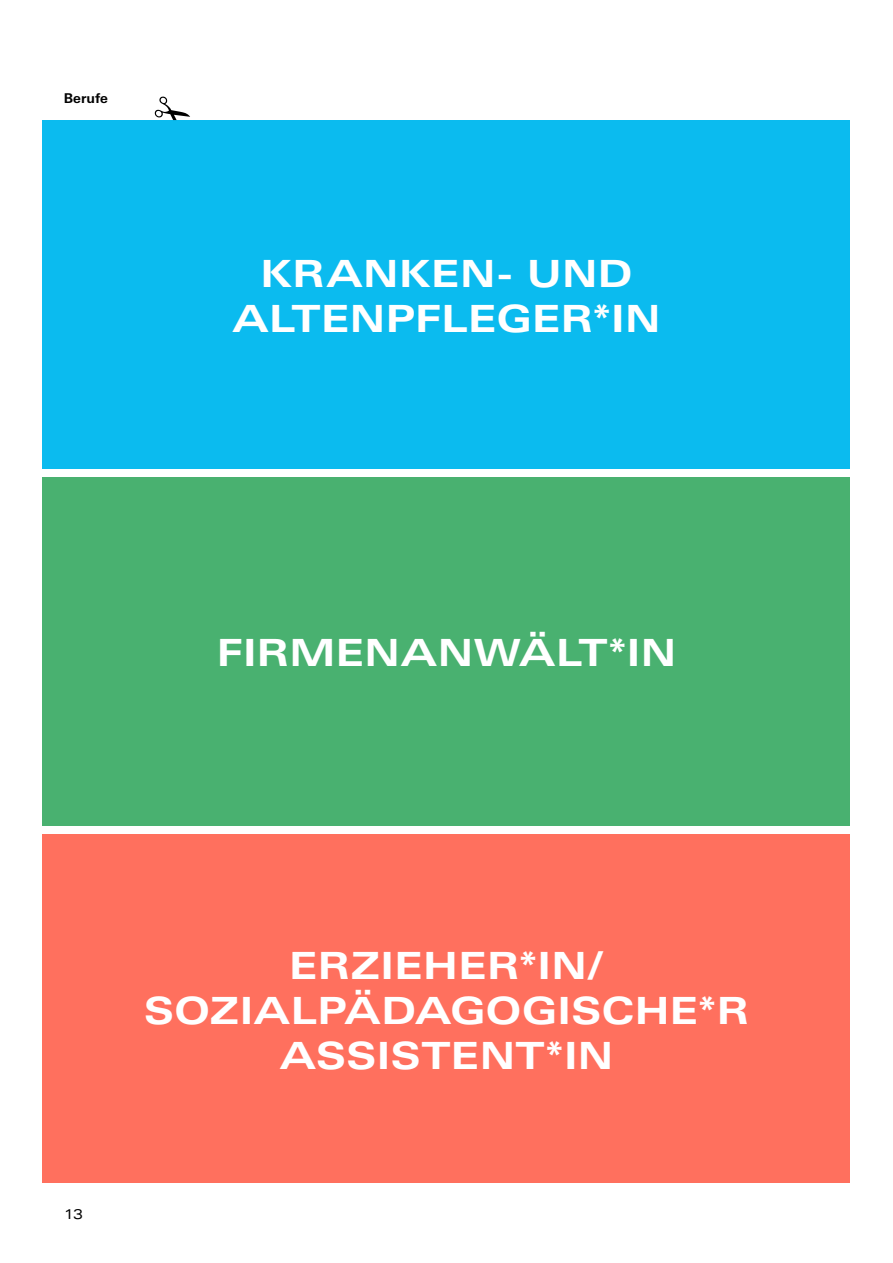
<style>
.page{position:relative;width:893px;height:1263px;background:#fff}
.page>*{position:absolute;margin:0;border:0;box-sizing:border-box;transform-origin:0 0}
.t1{font:700 37.5px/45px "Linotype Univers Extd";letter-spacing:.015em;color:#fff;text-align:center}
.t2{font:700 13.5px "Linotype Univers Basic";letter-spacing:.005em;color:#000}
.t3{font:13.5px "Linotype Univers Extd";color:#000}
</style>
<div class="page">
<div style="left:43px;top:120px;width:807px;height:349px;background:#0bbbef"></div>
<div style="left:43px;top:477px;width:807px;height:349px;background:#49b170"></div>
<div style="left:43px;top:834px;width:807px;height:349px;background:#ff705e"></div>
<svg style="left:155px;top:96px;width:35px;height:24px"></svg>
<p class="t2" style="left:64px;top:90px;width:46px">Berufe</p>
<p class="t1" style="left:232px;top:250px;width:430px">KRANKEN- UND<br>ALTENPFLEGER*IN</p>
<p class="t1" style="left:217px;top:630px;width:461px">FIRMENANWÄLT*IN</p>
<p class="t3" style="left:64px;top:1206px;width:21px">13</p>
<p class="t1" style="left:144px;top:942px;width:606px">ERZIEHER*IN/<br>SOZIALPÄDAGOGISCHE*R<br>ASSISTENT*IN</p>
</div>
